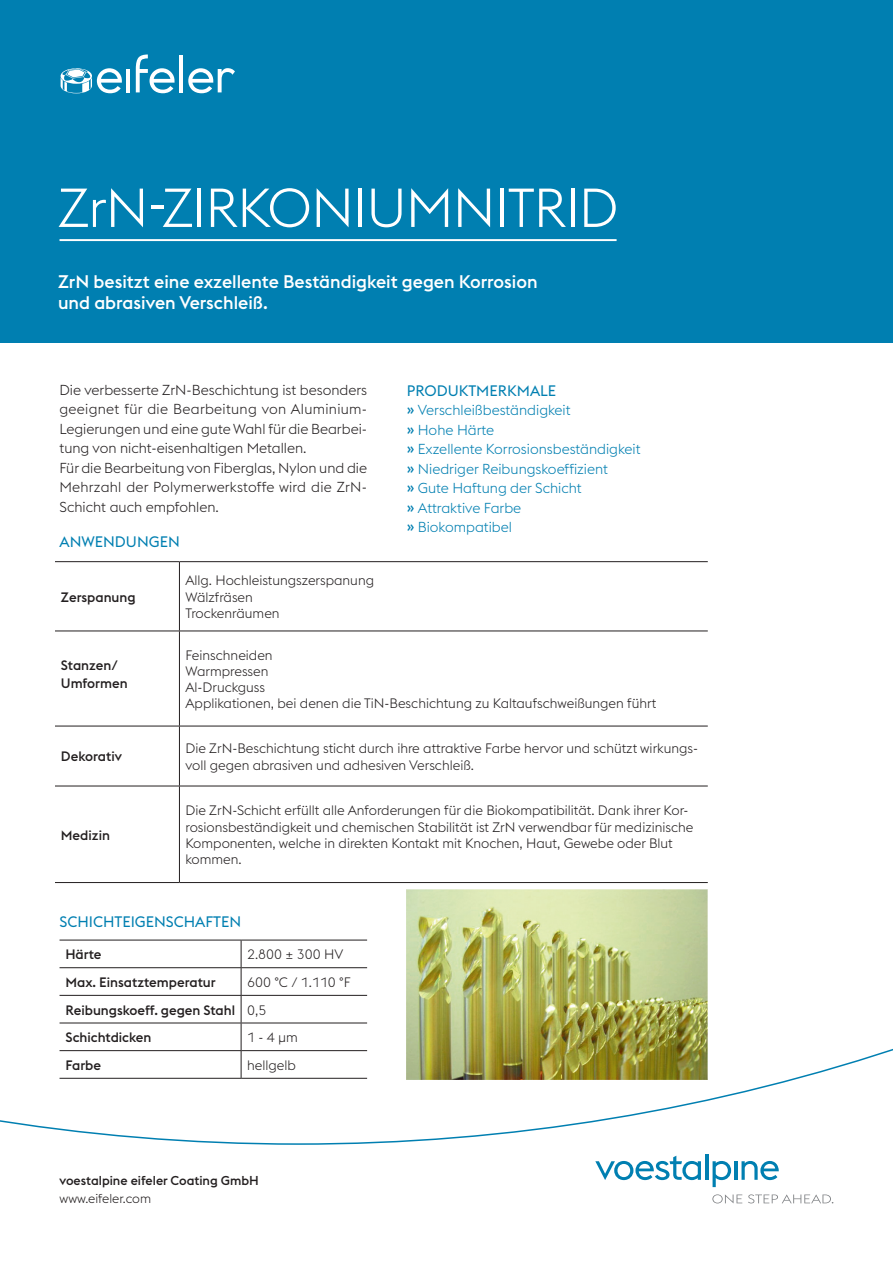
<style>
.page{position:relative;width:893px;height:1263px;background:#fff}
.page>*{position:absolute;margin:0;border:0;box-sizing:border-box;transform-origin:0 0}
.t1{font:300 54px "voestalpine";letter-spacing:-.02em;color:#fff}
.t2{font:500 18px "voestalpine";color:#fff}
.Fließtext_Blocksatz{font:15px "voestalpine";color:#007fb1}
.Fließtext_Blocksatz-2{font:300 14.25px/19.5px "voestalpine";color:#231f20;text-align:justify}
.Fließtext_Linksbündi{font:300 14.25px "voestalpine";color:#007fb1}
.Titel_2_englisch{font:300 13.5px/16.2px "voestalpine";color:#231f20}
.Titel_2_englisch-2{font:500 13.5px "voestalpine";color:#231f20}
.t3{font:500 12.75px "voestalpine";color:#231f20}
.t4{font:300 12.75px "voestalpine";color:#231f20}
.s1{font-weight:500}
</style>
<div class="page">
<div style="left:0;top:0;width:893px;height:342px;background:#007fb1"></div>
<svg style="left:0;top:1042px;width:893px;height:103px"></svg>
<svg style="left:595px;top:1156px;width:106px;height:24px"></svg>
<hr style="left:705px;top:1154px;width:3px;height:26px;background:#007fb1">
<svg style="left:713px;top:1161px;width:18px;height:26px"></svg>
<hr style="left:734px;top:1161px;width:3px;height:19px;background:#007fb1">
<svg style="left:741px;top:1161px;width:38px;height:19px"></svg>
<svg style="left:712px;top:1194px;width:30px;height:9px"></svg>
<svg style="left:748px;top:1194px;width:85px;height:9px"></svg>
<hr style="left:60px;top:239px;width:557px;height:2px;background:#fff">
<hr style="left:126px;top:69px;width:4px;height:23px;background:#fff">
<svg style="left:136px;top:54px;width:39px;height:39px"></svg>
<hr style="left:179px;top:55px;width:4px;height:37px;background:#fff">
<svg style="left:188px;top:68px;width:47px;height:25px"></svg>
<svg style="left:61px;top:68px;width:61px;height:25px"></svg>
<svg style="left:180px;top:562px;width:528px;height:224px"></svg>
<hr style="left:55px;top:561px;width:124px;height:1px;background:#231f20">
<hr style="left:179px;top:561px;width:529px;height:1px;background:#231f20">
<hr style="left:55px;top:631px;width:124px;height:1px;background:#231f20">
<hr style="left:179px;top:631px;width:529px;height:1px;background:#231f20">
<hr style="left:179px;top:562px;width:1px;height:69px;background:#231f20">
<hr style="left:179px;top:631px;width:1px;height:95px;background:#231f20">
<hr style="left:179px;top:726px;width:1px;height:60px;background:#231f20">
<hr style="left:179px;top:786px;width:1px;height:96px;background:#231f20">
<hr style="left:55px;top:726px;width:124px;height:1px;background:#231f20">
<hr style="left:179px;top:726px;width:529px;height:1px;background:#231f20">
<hr style="left:55px;top:786px;width:124px;height:1px;background:#231f20">
<hr style="left:179px;top:786px;width:529px;height:1px;background:#231f20">
<hr style="left:55px;top:882px;width:124px;height:1px;background:#231f20">
<hr style="left:179px;top:882px;width:529px;height:1px;background:#231f20">
<hr style="left:60px;top:967px;width:181px;height:1px;background:#231f20">
<hr style="left:60px;top:995px;width:181px;height:1px;background:#231f20">
<hr style="left:60px;top:1022px;width:181px;height:1px;background:#231f20">
<hr style="left:60px;top:1050px;width:181px;height:1px;background:#231f20">
<hr style="left:60px;top:1078px;width:181px;height:1px;background:#231f20">
<hr style="left:241px;top:1078px;width:126px;height:1px;background:#231f20">
<hr style="left:60px;top:940px;width:181px;height:1px;background:#231f20">
<svg style="left:241px;top:940px;width:126px;height:138px"></svg>
<img style="left:407px;top:890px;width:301px;height:189px">
<p class="t1" style="left:58px;top:177px;width:562px">ZrN-ZIRKONIUMNITRID</p>
<p class="t2" style="left:58px;top:271px;width:481px">ZrN besitzt eine exzellente Beständigkeit gegen Korrosion</p>
<p class="t2" style="left:58px;top:292px;width:211px">und abrasiven Verschleiß.</p>
<p class="Fließtext_Blocksatz-2" style="left:60px;top:380px;width:309px">Die verbesserte ZrN-Beschichtung ist besonders geeignet für die Bearbeitung von Aluminium-Legierungen und eine gute Wahl für die Bearbei&shy;tung von nicht-eisenhaltigen Metallen.</p>
<p class="Fließtext_Blocksatz-2" style="left:60px;top:458px;width:309px">Für die Bearbeitung von Fiberglas, Nylon und die Mehrzahl der Polymerwerkstoffe wird die ZrN-Schicht auch empfohlen.</p>
<p class="Fließtext_Blocksatz" style="left:60px;top:533px;width:122px">ANWENDUNGEN</p>
<p class="Titel_2_englisch-2" style="left:61px;top:589px;width:76px">Zerspanung</p>
<p class="Titel_2_englisch" style="left:185px;top:573px;width:190px">Allg. Hochleistungszerspanung</p>
<p class="Titel_2_englisch" style="left:185px;top:589px;width:69px">Wälzfräsen</p>
<p class="Titel_2_englisch" style="left:185px;top:605px;width:96px">Trockenräumen</p>
<p class="Fließtext_Blocksatz" style="left:407px;top:381px;width:151px">PRODUKTMERKMALE</p>
<p class="Fließtext_Linksbündi" style="left:407px;top:402px;width:165px"><span class="s1">»</span> Verschleißbeständigkeit</p>
<p class="Fließtext_Linksbündi" style="left:407px;top:421px;width:89px"><span class="s1">»</span> Hohe Härte</p>
<p class="Fließtext_Linksbündi" style="left:407px;top:441px;width:235px"><span class="s1">»</span> Exzellente Korrosionsbeständigkeit</p>
<p class="Fließtext_Linksbündi" style="left:407px;top:460px;width:203px"><span class="s1">»</span> Niedriger Reibungskoeffizient</p>
<p class="Fließtext_Linksbündi" style="left:407px;top:480px;width:176px"><span class="s1">»</span> Gute Haftung der Schicht</p>
<p class="Fließtext_Linksbündi" style="left:407px;top:499px;width:116px"><span class="s1">»</span> Attraktive Farbe</p>
<p class="Fließtext_Linksbündi" style="left:407px;top:519px;width:107px"><span class="s1">»</span> Biokompatibel</p>
<p class="Titel_2_englisch-2" style="left:61px;top:657px;width:58px">Stanzen/</p>
<p class="Titel_2_englisch-2" style="left:61px;top:675px;width:68px">Umformen</p>
<p class="Titel_2_englisch" style="left:185px;top:647px;width:89px">Feinschneiden</p>
<p class="Titel_2_englisch" style="left:185px;top:663px;width:85px">Warmpressen</p>
<p class="Titel_2_englisch" style="left:185px;top:679px;width:81px">Al-Druckguss</p>
<p class="Titel_2_englisch" style="left:185px;top:695px;width:472px">Applikationen, bei denen die TiN-Beschichtung zu Kaltaufschweißungen führt</p>
<p class="Titel_2_englisch-2" style="left:61px;top:748px;width:62px">Dekorativ</p>
<p class="Titel_2_englisch" style="left:185px;top:740px;width:514px">Die ZrN-Beschichtung sticht durch ihre attraktive Farbe hervor und schützt wirkungs&shy;voll gegen abrasiven und adhesiven Verschleiß.</p>
<p class="Titel_2_englisch-2" style="left:61px;top:827px;width:50px">Medizin</p>
<p class="Titel_2_englisch" style="left:185px;top:802px;width:509px">Die ZrN-Schicht erfüllt alle Anforderungen für die Biokompatibilität. Dank ihrer Kor&shy;rosionsbeständigkeit und chemischen Stabilität ist ZrN verwendbar für medizinische Komponenten, welche in direkten Kontakt mit Knochen, Haut, Gewebe oder Blut kommen.</p>
<p class="Fließtext_Blocksatz" style="left:60px;top:912px;width:183px">SCHICHTEIGENSCHAFTEN</p>
<p class="Titel_2_englisch-2" style="left:66px;top:946px;width:38px">Härte</p>
<p class="Titel_2_englisch" style="left:247px;top:946px;width:98px">2.800 ± 300 HV</p>
<p class="Titel_2_englisch-2" style="left:66px;top:974px;width:152px">Max. Einsatztemperatur</p>
<p class="Titel_2_englisch" style="left:247px;top:974px;width:105px">600 °C / 1.110 °F</p>
<p class="Titel_2_englisch-2" style="left:66px;top:1002px;width:171px">Reibungskoeff. gegen Stahl</p>
<p class="Titel_2_englisch" style="left:247px;top:1002px;width:21px">0,5</p>
<p class="Titel_2_englisch-2" style="left:66px;top:1029px;width:87px">Schichtdicken</p>
<p class="Titel_2_englisch" style="left:247px;top:1029px;width:52px">1 - 4 µm</p>
<p class="Titel_2_englisch-2" style="left:66px;top:1057px;width:37px">Farbe</p>
<p class="Titel_2_englisch" style="left:247px;top:1057px;width:50px">hellgelb</p>
<p class="t3" style="left:60px;top:1173px;width:201px">voestalpine eifeler Coating GmbH</p>
<p class="t4" style="left:60px;top:1191px;width:93px">www.eifeler.com</p>
</div>
